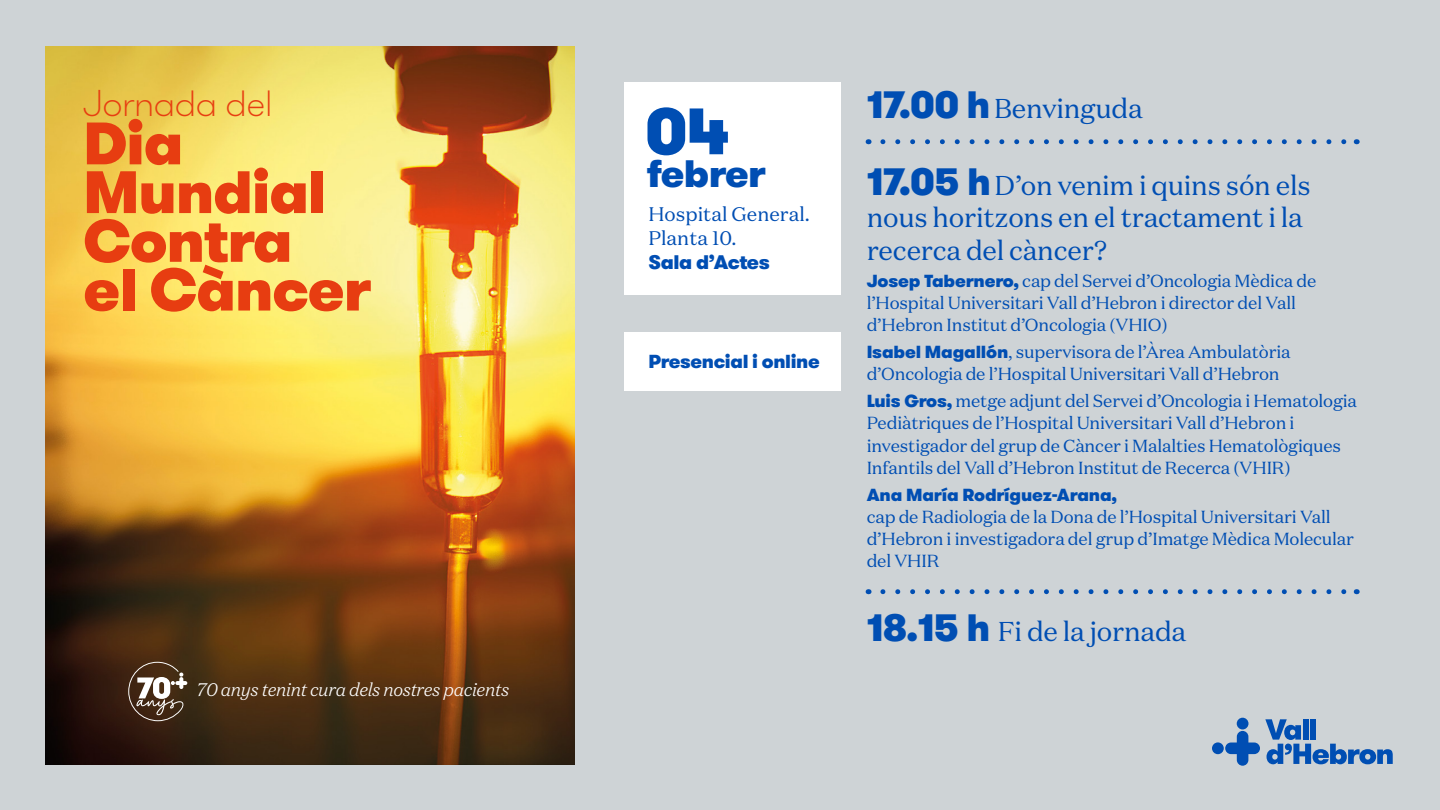
<style>
.page{position:relative;width:1440px;height:810px;background:#ced3d6}
.page>*{position:absolute;margin:0;border:0;box-sizing:border-box;transform-origin:0 0}
.t1{font:900 65.4px "GT Walsheim Pro";color:#004eb3}
.t2{font:900 59.7px/48.8px "GT Walsheim Pro";letter-spacing:-.02em;color:#e73d11}
.t3{font:900 38.17px "GT Walsheim Pro";letter-spacing:-.02em;color:#004eb3}
.t4{font:100 37.2px "GT Walsheim Pro";letter-spacing:-.02em;color:#e73d11}
.t5{font:27.22px/32.7px "Domaine Text";letter-spacing:-.01em;color:#004eb3}
.t6{font:19.65px/23.5px "Domaine Text";color:#004eb3}
.t7{font:900 19.65px "GT Walsheim Pro";letter-spacing:-.02em;color:#004eb3}
.t8{font:900 18.83px "GT Walsheim Pro";letter-spacing:-.02em;color:#004eb3}
.t9{font:italic 300 18.15px "Domaine Text";letter-spacing:-.02em;color:#fff}
.t10{font:17.48px/22.3px "Domaine Text";letter-spacing:-.01em;color:#004eb3}
.t11{font:900 17.48px "GT Walsheim Pro";letter-spacing:-.01em;color:#004eb3}
.s1{font-family:"GT Walsheim Pro";font-weight:900;font-size:38.1px}
.s2{font-family:"GT Walsheim Pro";font-weight:900}
</style>
<div class="page">
<img style="left:45px;top:47px;width:529px;height:718px">
<svg style="left:128px;top:662px;width:59px;height:59px"></svg>
<div style="left:624px;top:82px;width:217px;height:213px;background:#fff"></div>
<div style="left:624px;top:333px;width:217px;height:58px;background:#fff"></div>
<svg style="left:883px;top:139px;width:464px;height:5px"></svg>
<svg style="left:883px;top:589px;width:464px;height:5px"></svg>
<div style="left:1212px;top:742px;width:12px;height:12px;background:#004eb3;border-radius:50%"></div>
<svg style="left:1225px;top:719px;width:168px;height:47px"></svg>
<h3 class="t4" style="left:83px;top:79px;width:191px">Jornada del</h3>
<h2 class="t2" style="left:83px;top:119px;width:289px">Dia<br>Mundial<br>Contra<br>el Càncer</h2>
<p class="t9" style="left:197px;top:678px;width:314px">70 anys tenint cura dels nostres pacients</p>
<h1 class="t1" style="left:645px;top:87px;width:86px">04</h1>
<h3 class="t3" style="left:647px;top:148px;width:120px">febrer</h3>
<p class="t6" style="left:649px;top:202px;width:163px">Hospital General.<br>Planta 10.</p>
<p class="t7" style="left:649px;top:248px;width:123px">Sala d’Actes</p>
<p class="t8" style="left:649px;top:349px;width:173px">Presencial i online</p>
<h3 class="t5" style="left:867px;top:92px;width:278px"><span class="s1">17.00 h</span>Benvinguda</h3>
<h3 class="t5" style="left:867px;top:168px;width:446px"><span class="s1">17.05 h</span>D’on venim i quins són els nous horitzons en el tractament i la recerca del càncer?</h3>
<p class="t10" style="left:867px;top:269px;width:451px"><span class="s2">Josep Tabernero,</span> cap del Servei d’Oncologia Mèdica de l’Hospital Universitari Vall d’Hebron i director del Vall d’Hebron Institut d’Oncologia (VHIO)</p>
<p class="t10" style="left:867px;top:341px;width:425px"><span class="s2">Isabel Magallón</span>, supervisora de l’Àrea Ambulatòria d’Oncologia de l’Hospital Universitari Vall d’Hebron</p>
<p class="t10" style="left:867px;top:390px;width:492px"><span class="s2">Luis Gros,</span> metge adjunt del Servei d’Oncologia i Hematologia Pediàtriques de l’Hospital Universitari Vall d’Hebron i investigador del grup de Càncer i Malalties Hematològiques Infantils del Vall d’Hebron Institut de Recerca (VHIR)</p>
<p class="t11" style="left:867px;top:483px;width:252px">Ana María Rodríguez-Arana,</p>
<p class="t10" style="left:867px;top:505px;width:489px">cap de Radiologia de la Dona de l’Hospital Universitari Vall d’Hebron i investigadora del grup d’Imatge Mèdica Molecular del VHIR</p>
<h3 class="t5" style="left:867px;top:615px;width:321px"><span class="s1">18.15 h</span> Fi de la jornada</h3>
</div>
